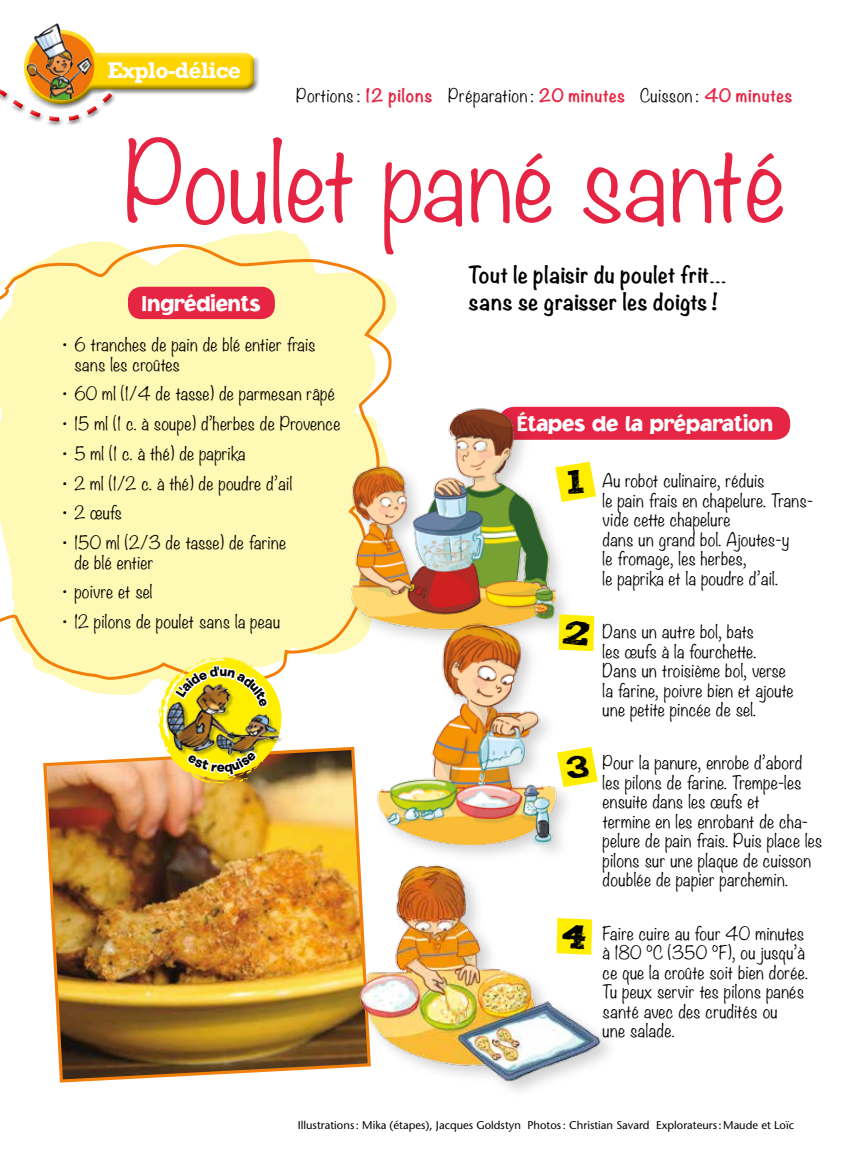
<style>
.page{position:relative;width:864px;height:1161px;background:#fff}
.page>*{position:absolute;margin:0;border:0;box-sizing:border-box;transform-origin:0 0}
.t1{font:300 97.5px "Noteworthy";color:#e62443}
.t2{font:700 23.1px "Rockwell";letter-spacing:-.035em;color:#fff}
.t3{font:900 22.5px "Jacoby";color:#fff}
.t4{font:700 21px/27px "Noteworthy";letter-spacing:.02em;color:#000}
.t5{font:300 16.5px/19.5px "Noteworthy";letter-spacing:.02em;color:#000}
.t6{font:300 16.5px "Noteworthy";letter-spacing:.04em;color:#000}
.t7{font:11.25px "Stone Sans";color:#000}
.s1{font-weight:700;color:#e62443}
</style>
<div class="page">
<svg style="left:0;top:238px;width:396px;height:449px;background:#fef7b8"></svg>
<img style="left:43px;top:747px;width:308px;height:336px">
<svg style="left:0;top:23px;width:299px;height:215px"></svg>
<svg style="left:374px;top:238px;width:22px;height:30px"></svg>
<div style="left:498px;top:405px;width:294px;height:36px;background:#e62443;border-radius:16px"></div>
<div style="left:496px;top:404px;width:297px;height:39px;border:3px solid #fff;border-radius:16px"></div>
<div style="left:128px;top:287px;width:147px;height:32px;background:#e62443;border-radius:14px"></div>
<div style="left:164px;top:686px;width:122px;height:76px;background:#000;opacity:.25"></div>
<img style="left:333px;top:402px;width:249px;height:271px">
<img style="left:348px;top:590px;width:234px;height:293px">
<img style="left:351px;top:856px;width:258px;height:235px">
<img style="left:159px;top:636px;width:123px;height:171px">
<svg style="left:557px;top:747px;width:41px;height:40px"></svg>
<svg style="left:557px;top:918px;width:35px;height:37px"></svg>
<svg style="left:555px;top:462px;width:41px;height:40px"></svg>
<svg style="left:559px;top:614px;width:35px;height:37px"></svg>
<h2 class="t2" style="left:108px;top:56px;width:135px">Explo-délice</h2>
<p class="t6" style="left:296px;top:81px;width:498px">Portions : <span class="s1">12 pilons</span> Préparation : <span class="s1">20 minutes</span> Cuisson : <span class="s1">40 minutes</span></p>
<h1 class="t1" style="left:123px;top:97px;width:664px">Poulet pané santé</h1>
<h3 class="t3" style="left:140px;top:290px;width:122px">Ingrédients</h3>
<p class="t5" style="left:74px;top:334px;width:243px;text-indent:-12px">• 6 tranches de pain de blé entier frais sans les croûtes</p>
<p class="t5" style="left:62px;top:384px;width:274px">• 60 ml (1/4 de tasse) de parmesan râpé</p>
<p class="t5" style="left:62px;top:413px;width:279px">• 15 ml (1 c. à soupe) d’herbes de Provence</p>
<p class="t5" style="left:62px;top:443px;width:184px">• 5 ml (1 c. à thé) de paprika</p>
<p class="t5" style="left:62px;top:473px;width:231px">• 2 ml (1/2 c. à thé) de poudre d’ail</p>
<p class="t5" style="left:62px;top:503px;width:61px">• 2 œufs</p>
<p class="t5" style="left:74px;top:532px;width:213px;text-indent:-12px">• 150 ml (2/3 de tasse) de farine de blé entier</p>
<p class="t5" style="left:62px;top:582px;width:92px">• poivre et sel</p>
<p class="t5" style="left:62px;top:611px;width:219px">• 12 pilons de poulet sans la peau</p>
<p class="t4" style="left:469px;top:261px;width:260px">Tout le plaisir du poulet frit… sans se graisser les doigts !</p>
<h3 class="t3" style="left:517px;top:410px;width:257px">Étapes de la préparation</h3>
<p class="t5" style="left:603px;top:471px;width:212px">Au robot culinaire, réduis<br>le pain frais en chapelure. Trans&shy;vide cette chapelure<br>dans un grand bol. Ajoutes-y<br>le fromage, les herbes,<br>le paprika et la poudre d’ail.</p>
<p class="t5" style="left:603px;top:621px;width:192px">Dans un autre bol, bats<br>les œufs à la fourchette.<br>Dans un troisième bol, verse la farine, poivre bien et ajoute une petite pincée de sel.</p>
<p class="t5" style="left:603px;top:753px;width:221px">Pour la panure, enrobe d’abord les pilons de farine. Trempe-les ensuite dans les œufs et<br>termine en les enrobant de cha&shy;pelure de pain frais. Puis place les pilons sur une plaque de cuisson doublée de papier parchemin.</p>
<p class="t5" style="left:603px;top:923px;width:207px">Faire cuire au four 40 minutes à 180 °C (350 °F), ou jusqu’à ce que la croûte soit bien dorée.<br>Tu peux servir tes pilons panés santé avec des crudités ou<br>une salade.</p>
<p class="t7" style="left:298px;top:1119px;width:498px">Illustrations: Mika (étapes), Jacques Goldstyn Photos: Christian Savard Explorateurs:Maude et Loïc</p>
</div>
